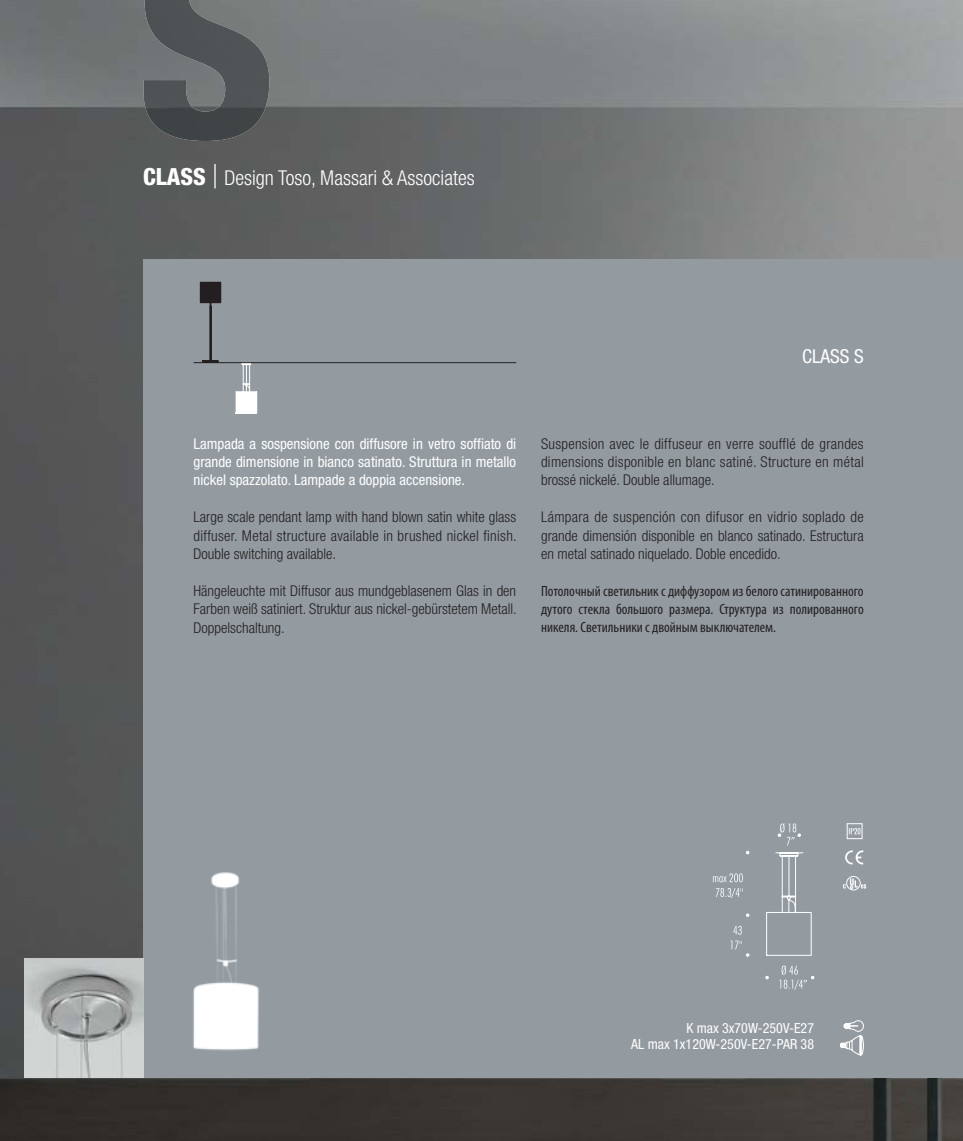
<style>
.page{position:relative;width:963px;height:1141px;background:#fff}
.page>*{position:absolute;margin:0;border:0;box-sizing:border-box;transform-origin:0 0}
.t1{font:300 condensed 20.47px "Helvetica Neue LT Std";color:#fff}
.t2{font:condensed 19.25px "Helvetica Neue LT Std";color:#fff}
.t3{font:300 condensed 14.88px/18.4px "Helvetica Neue LT Std";color:#231f20;text-align:justify}
.t4{font:condensed 14.88px/18.4px "Myriad Pro";color:#231f20;text-align:justify}
.t5{font:condensed 14.88px/18.4px "Helvetica Neue LT Std";color:#fff;text-align:justify}
.t6{font:condensed 14px/15.8px "Helvetica Neue LT Std";color:#fff;text-align:right}
.s1{font-weight:800;font-size:23.62px}
.s2{font-weight:100;font-size:33.07px}
</style>
<div class="page">
<img style="left:0;top:0;width:962px;height:1141px">
<div style="left:144px;top:259px;width:818px;height:819px;background:#939ba1"></div>
<svg style="left:200px;top:282px;width:21px;height:80px"></svg>
<svg style="left:236px;top:363px;width:21px;height:50px"></svg>
<svg style="left:766px;top:852px;width:45px;height:104px"></svg>
<svg style="left:713px;top:873px;width:29px;height:25px"></svg>
<svg style="left:778px;top:823px;width:22px;height:23px"></svg>
<svg style="left:730px;top:926px;width:19px;height:30px"></svg>
<svg style="left:779px;top:966px;width:35px;height:24px"></svg>
<img style="left:193px;top:872px;width:66px;height:139px">
<img style="left:193px;top:1011px;width:66px;height:40px">
<hr style="left:193px;top:362px;width:323px;height:1px;background:#231f20">
<svg style="left:840px;top:1020px;width:23px;height:36px"></svg>
<img style="left:25px;top:959px;width:119px;height:119px">
<div style="left:846px;top:876px;width:14px;height:14px;border:1px solid #fff;border-radius:50%"></div>
<svg style="left:843px;top:878px;width:23px;height:11px"></svg>
<svg style="left:845px;top:850px;width:19px;height:15px"></svg>
<div style="left:846px;top:823px;width:16px;height:16px;border:1px solid #fff"></div>
<svg style="left:848px;top:828px;width:12px;height:6px"></svg>
<img style="left:143px;top:0;width:126px;height:141px">
<h1 class="t1" style="left:143px;top:171px;width:333px"><span class="s1">CLASS</span> <span class="s2">|</span> Design Toso, Massari &amp; Associates</h1>
<p class="t2" style="left:801px;top:349px;width:63px">CLASS S</p>
<p class="t5" style="left:193px;top:435px;width:324px">Lampada a sospensione con diffusore in vetro soffiato di grande dimensione in bianco satinato. Struttura in metallo nickel spazzolato. Lampade a doppia accensione.</p>
<p class="t3" style="left:193px;top:509px;width:325px">Large scale pendant lamp with hand blown satin white glass diffuser. Metal structure available in brushed nickel finish.<br>Double switching available.</p>
<p class="t3" style="left:193px;top:582px;width:325px">Hängeleuchte mit Diffusor aus mundgeblasenem Glas in den Farben weiß satiniert. Struktur aus nickel-gebürstetem Metall.<br>Doppelschaltung.</p>
<p class="t3" style="left:541px;top:435px;width:324px">Suspension avec le diffuseur en verre soufflé de grandes dimensions disponible en blanc satiné. Structure en métal brossé nickelé. Double allumage.</p>
<p class="t3" style="left:541px;top:509px;width:324px">Lámpara de suspención con difusor en vidrio soplado de grande dimensión disponible en blanco satinado. Estructura en metal satinado niquelado. Doble encedido.</p>
<p class="t4" style="left:541px;top:581px;width:324px">Потолочный светильник с диффузором из белого сатинированного дутого стекла большого размера. Структура из полированного никеля. Светильники с двойным выключателем.</p>
<p class="t6" style="left:631px;top:1021px;width:184px">K max 3x70W-250V-E27<br>AL max 1x120W-250V-E27-PAR 38</p>
</div>
